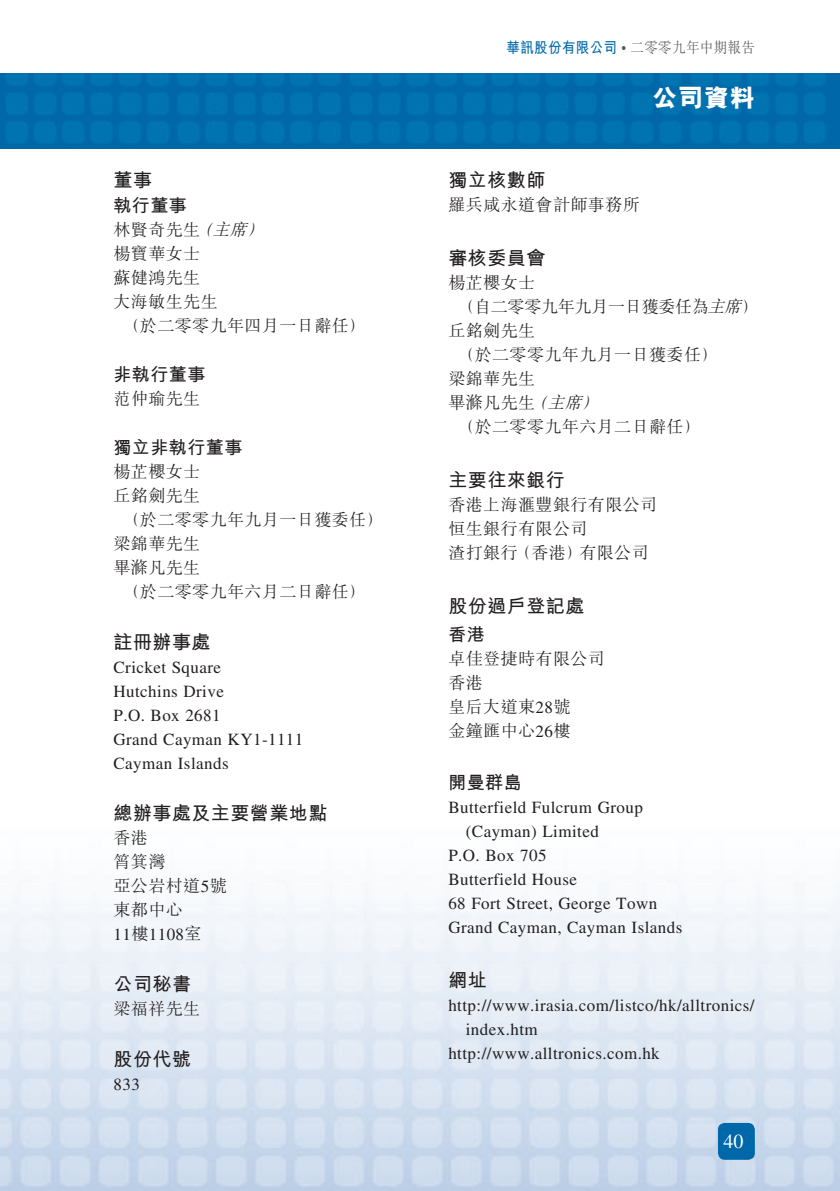
<style>
.page{position:relative;width:840px;height:1191px;background:#fff}
.page>*{position:absolute;margin:0;border:0;box-sizing:border-box;transform-origin:0 0}
.t1{font:800 25px "M Hei HK";color:#fff}
.t2{font:20px "Times LT Std";color:#fff}
.t3{font:700 19px "M Hei HK";letter-spacing:.025em;color:#231f20}
.t4{font:700 18px "M Hei HK";letter-spacing:.025em;color:#231f20}
.t5{font:17px/24px "Times LT Std";letter-spacing:.025em;color:#231f20}
.t6{font:300 17px/24px "M Sung HK";letter-spacing:.025em;color:#231f20}
.t7{font:300 17px "M Sung HK";letter-spacing:-.015em;color:#231f20}
.t8{font:300 15px "M Sung HK";letter-spacing:.025em;color:#57585a;scale:.9 1}
.s1{font-style:italic}
.s2{font-family:"Times LT Std";font-weight:400}
.s3{font-family:"M Sung HK";font-weight:300}
.s4{font-family:"M Hei HK";font-weight:700;color:#0068a9}
</style>
<div class="page">
<img style="left:0;top:148px;width:839px;height:1043px">
<div style="left:717px;top:1123px;width:37px;height:36px;background:#0068a9;border-radius:7px"></div>
<div style="left:0;top:73px;width:839px;height:75px;background:#0070af"></div>
<p class="t3" style="left:113px;top:166px;width:40px">董事</p>
<p class="t4" style="left:113px;top:192px;width:75px">執行董事</p>
<p class="t6" style="left:113px;top:217px;width:158px">林賢奇先生<span class="s1">（主席）</span></p>
<p class="t6" style="left:113px;top:241px;width:88px">楊寶華女士</p>
<p class="t6" style="left:113px;top:265px;width:88px">蘇健鴻先生</p>
<p class="t6" style="left:113px;top:289px;width:106px">大海敏生先生</p>
<p class="t6" style="left:122px;top:313px;width:245px">（於二零零九年四月一日辭任）</p>
<p class="t4" style="left:113px;top:361px;width:93px">非執行董事</p>
<p class="t6" style="left:113px;top:386px;width:88px">范仲瑜先生</p>
<p class="t4" style="left:113px;top:434px;width:130px">獨立非執行董事</p>
<p class="t6" style="left:113px;top:459px;width:88px">楊芷櫻女士</p>
<p class="t6" style="left:113px;top:483px;width:88px">丘銘劍先生</p>
<p class="t6" style="left:122px;top:507px;width:262px">（於二零零九年九月一日獲委任）</p>
<p class="t6" style="left:113px;top:531px;width:88px">梁錦華先生</p>
<p class="t6" style="left:113px;top:555px;width:88px">畢滌凡先生</p>
<p class="t6" style="left:122px;top:579px;width:245px">（於二零零九年六月二日辭任）</p>
<p class="t3" style="left:113px;top:628px;width:98px">註冊辦事處</p>
<p class="t5" style="left:113px;top:655px;width:191px">Cricket Square<br>Hutchins Drive<br>P.O. Box 2681<br>Grand Cayman KY1-1111<br>Cayman Islands</p>
<p class="t3" style="left:113px;top:799px;width:215px">總辦事處及主要營業地點</p>
<p class="t6" style="left:113px;top:825px;width:115px">香港<br>筲箕灣<br>亞公岩村道<span class="s2">5</span>號東都中心</p>
<p class="t5" style="left:113px;top:922px;width:89px">11<span class="s3">樓</span>1108<span class="s3">室</span></p>
<p class="t3" style="left:113px;top:970px;width:79px">公司秘書</p>
<p class="t6" style="left:113px;top:996px;width:88px">梁福祥先生</p>
<p class="t3" style="left:113px;top:1045px;width:79px">股份代號</p>
<p class="t5" style="left:113px;top:1072px;width:28px">833</p>
<p class="t8" style="left:506px;top:37px;width:277px"><span class="s4">華訊股份有限公司</span> <span class="s2">•</span> 二零零九年中期報告</p>
<h1 class="t1" style="left:652px;top:81px;width:104px">公司資料</h1>
<p class="t3" style="left:448px;top:166px;width:98px">獨立核數師</p>
<p class="t6" style="left:448px;top:192px;width:193px">羅兵咸永道會計師事務所</p>
<p class="t3" style="left:448px;top:244px;width:98px">審核委員會</p>
<p class="t6" style="left:448px;top:270px;width:88px">楊芷櫻女士</p>
<p class="t7" style="left:457px;top:295px;width:303px">（自二零零九年九月一日獲委任為<span class="s1">主席</span>）</p>
<p class="t6" style="left:448px;top:318px;width:88px">丘銘劍先生</p>
<p class="t6" style="left:457px;top:342px;width:262px">（於二零零九年九月一日獲委任）</p>
<p class="t6" style="left:448px;top:366px;width:88px">梁錦華先生</p>
<p class="t6" style="left:448px;top:390px;width:158px">畢滌凡先生<span class="s1">（主席）</span></p>
<p class="t6" style="left:457px;top:414px;width:245px">（於二零零九年六月二日辭任）</p>
<p class="t3" style="left:448px;top:466px;width:118px">主要往來銀行</p>
<p class="t6" style="left:448px;top:492px;width:210px">香港上海滙豐銀行有限公司恒生銀行有限公司<br>渣打銀行（香港）有限公司</p>
<p class="t3" style="left:448px;top:592px;width:137px">股份過戶登記處</p>
<p class="t4" style="left:448px;top:621px;width:38px">香港</p>
<p class="t6" style="left:448px;top:646px;width:158px">卓佳登捷時有限公司香港<br>皇后大道東<span class="s2">28</span>號<br>金鐘匯中心<span class="s2">26</span>樓</p>
<p class="t4" style="left:448px;top:769px;width:75px">開曼群島</p>
<p class="t5" style="left:448px;top:795px;width:196px">Butterfield Fulcrum Group</p>
<p class="t5" style="left:465px;top:819px;width:134px">(Cayman) Limited</p>
<p class="t5" style="left:448px;top:843px;width:100px">P.O. Box 705</p>
<p class="t5" style="left:448px;top:867px;width:130px">Butterfield House</p>
<p class="t5" style="left:448px;top:891px;width:210px">68 Fort Street, George Town</p>
<p class="t5" style="left:448px;top:915px;width:235px">Grand Cayman, Cayman Islands</p>
<p class="t3" style="left:448px;top:966px;width:40px">網址</p>
<p class="t5" style="left:448px;top:993px;width:307px">http://www.irasia.com/listco/hk/alltronics/</p>
<p class="t5" style="left:465px;top:1017px;width:73px">index.htm</p>
<p class="t5" style="left:448px;top:1041px;width:213px">http://www.alltronics.com.hk</p>
<p class="t2" style="left:723px;top:1129px;width:21px">40</p>
</div>
